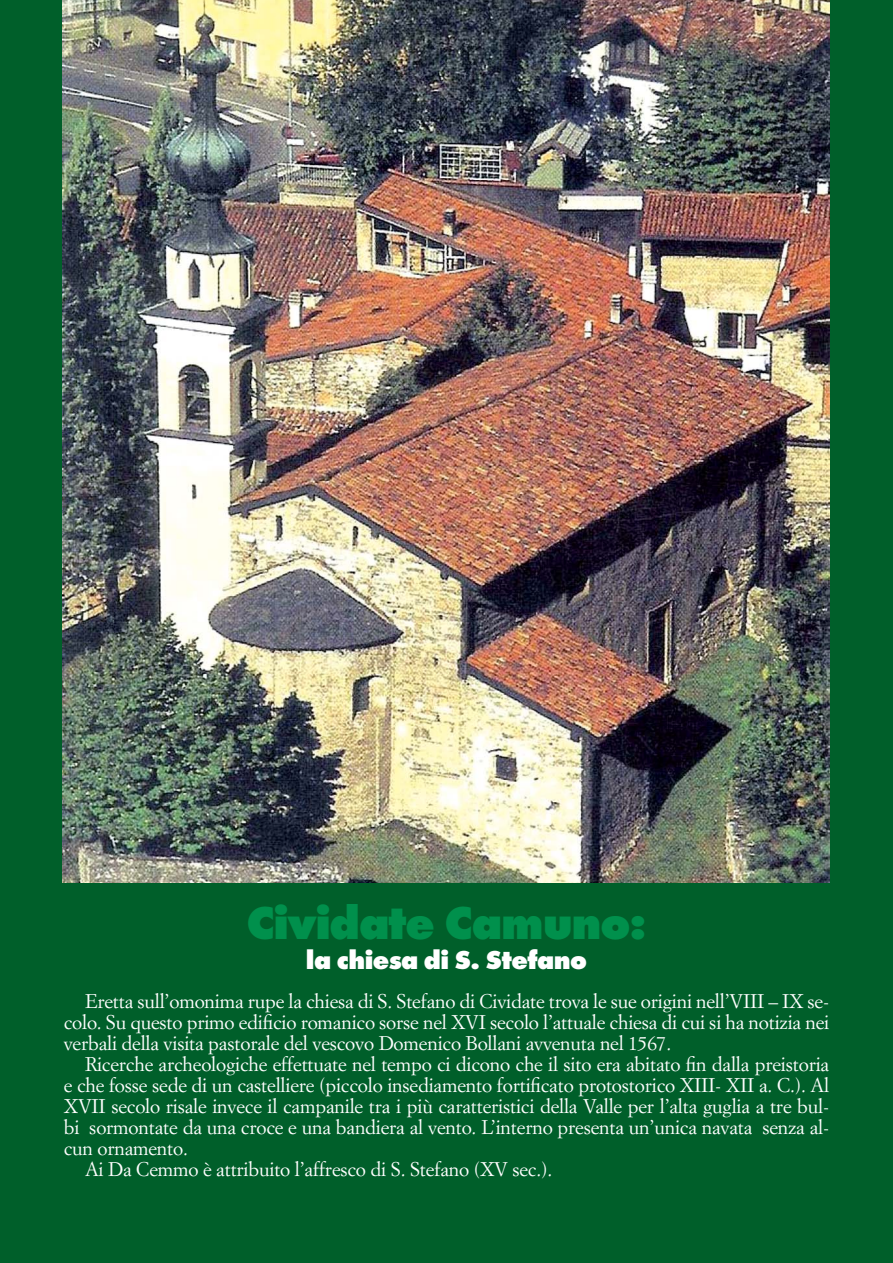
<style>
.page{position:relative;width:893px;height:1263px;background:#005f2a}
.page>*{position:absolute;margin:0;border:0;box-sizing:border-box;transform-origin:0 0}
.t1{font:800 48px "Futura T";letter-spacing:-.025em;color:#00904c}
.t2{font:800 27px "Futura T";letter-spacing:-.025em;color:#fff}
.t3{font:19.5px/21px "Simoncini Garamond";letter-spacing:-.01em;color:#fff;text-align:justify}
</style>
<div class="page">
<img style="left:62px;top:0;width:767px;height:882px">
<h1 class="t1" style="left:246px;top:905px;width:402px">Cividate Camuno:</h1>
<h2 class="t2" style="left:306px;top:950px;width:282px">la chiesa di S. Stefano</h2>
<p class="t3" style="left:64px;top:992px;width:767px;text-indent:21px">Eretta sull’omonima rupe la chiesa di S. Stefano di Cividate trova le sue origini nell’VIII – IX se&shy;colo. Su questo primo edificio romanico sorse nel XVI secolo l’attuale chiesa di cui si ha notizia nei verbali della visita pastorale del vescovo Domenico Bollani avvenuta nel 1567.</p>
<p class="t3" style="left:85px;top:1055px;width:746px">Ricerche archeologiche effettuate nel tempo ci dicono che il sito era abitato fin dalla preistoria</p>
<p class="t3" style="left:64px;top:1076px;width:767px">e che fosse sede di un castelliere (piccolo insediamento fortificato protostorico XIII- XII a. C.). Al</p>
<p class="t3" style="left:64px;top:1097px;width:767px">XVII secolo risale invece il campanile tra i più caratteristici della Valle per l’alta guglia a tre bul-</p>
<p class="t3" style="left:64px;top:1118px;width:767px">bi sormontate da una croce e una bandiera al vento. L’interno presenta un’unica navata senza al-</p>
<p class="t3" style="left:64px;top:1139px;width:126px">cun ornamento.</p>
<p class="t3" style="left:85px;top:1160px;width:469px">Ai Da Cemmo è attribuito l’affresco di S. Stefano (XV sec.).</p>
</div>
